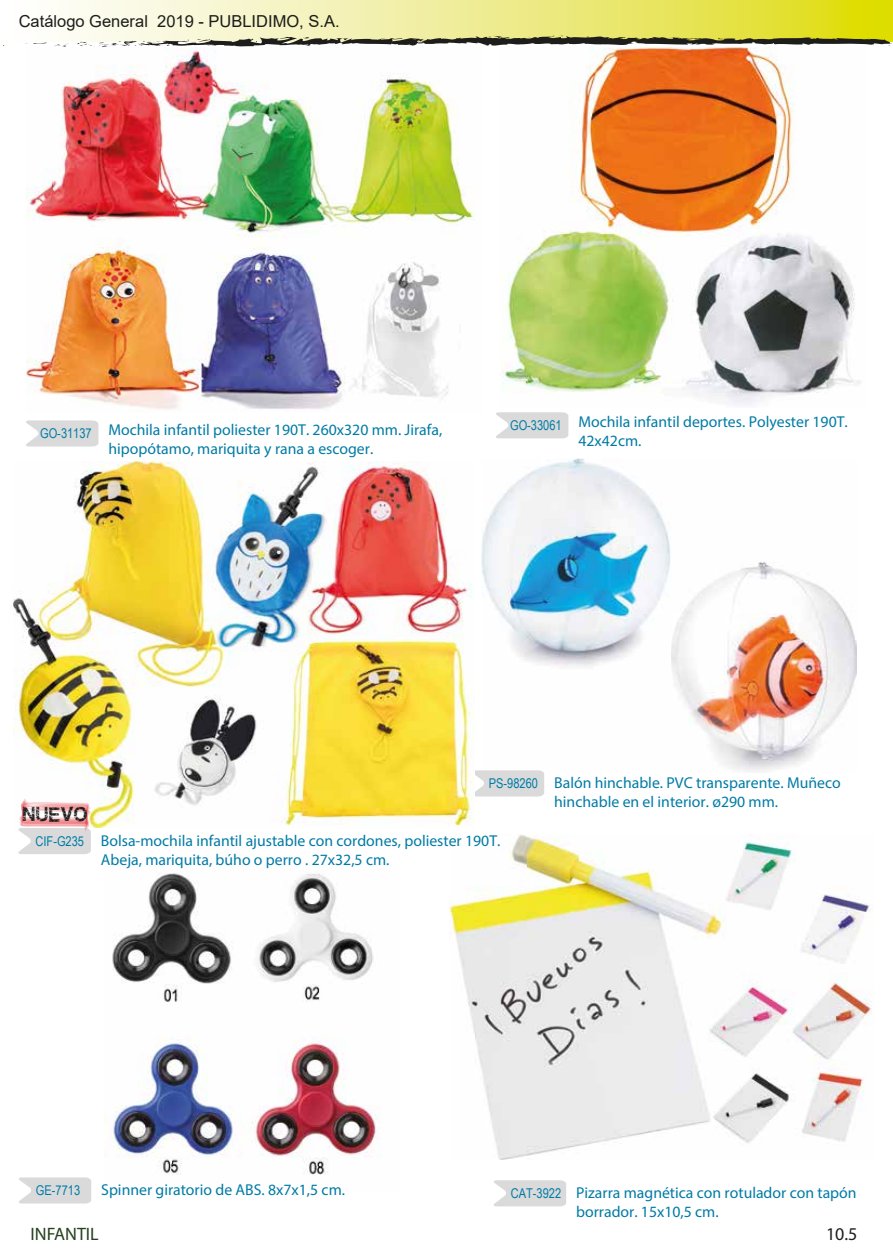
<style>
.page{position:relative;width:893px;height:1255px;background:#fff}
.page>*{position:absolute;margin:0;border:0;box-sizing:border-box;transform-origin:0 0}
.t1{font:18px "Myriad Pro";color:#24411d}
.t2{font:18px "Myriad Pro";color:#1d1d1b}
.t3{font:17.7px "Gastada";color:#1d1d1b}
.t4{font:16.5px "Arial";color:#1d1d1b}
.t5{font:15.75px/18.9px "Myriad Pro";color:#007ba5}
.t6{font:13.5px "Arial Narrow";color:#007ba5}
.s1{font-family:"Arial Narrow";font-size:13.5px}
</style>
<div class="page">
<img style="left:104px;top:873px;width:276px;height:302px">
<img style="left:481px;top:458px;width:375px;height:314px">
<svg style="left:26px;top:420px;width:72px;height:26px;background:#ddd"></svg>
<svg style="left:61px;top:0;width:832px;height:41px;background:#eeec8b"></svg>
<svg style="left:25px;top:42px;width:22px;height:2px"></svg>
<svg style="left:54px;top:44px;width:13px;height:3px"></svg>
<svg style="left:76px;top:36px;width:817px;height:11px"></svg>
<svg style="left:494px;top:1180px;width:72px;height:26px;background:#ddd"></svg>
<svg style="left:496px;top:412px;width:72px;height:26px;background:#ddd"></svg>
<svg style="left:19px;top:1177px;width:72px;height:26px;background:#ddd"></svg>
<svg style="left:474px;top:770px;width:70px;height:26px;background:#dddddc"></svg>
<img style="left:26px;top:47px;width:449px;height:363px">
<img style="left:501px;top:47px;width:360px;height:358px">
<img style="left:449px;top:834px;width:424px;height:325px">
<img style="left:13px;top:462px;width:461px;height:365px">
<svg style="left:17px;top:798px;width:74px;height:56px"></svg>
<p class="t4" style="left:19px;top:10px;width:322px">Catálogo General 2019 - PUBLIDIMO, S.A.</p>
<p class="t5" style="left:40px;top:420px;width:404px;text-align:center"><sub>GO-31137</sub> Mochila infantil poliester 190T. 260x320 mm. Jirafa, hipopótamo, mariquita y rana a escoger.</p>
<p class="t5" style="left:578px;top:412px;width:271px;text-indent:-68px"><sub>GO-33061</sub> Mochila infantil deportes. Polyester 190T.<br>42x42cm.</p>
<p class="t5" style="left:489px;top:773px;width:353px;text-align:center"><span class="s1">PS-98260</span> Balón hinchable. PVC transparente. Muñeco hinchable en el interior. ø290 mm.</p>
<p class="t5" style="left:101px;top:831px;width:401px;text-indent:-65px"><span class="s1">CIF-G235</span> Bolsa-mochila infantil ajustable con cordones, poliester 190T.<br>Abeja, mariquita, búho o perro . 27x32,5 cm.</p>
<p class="t3" style="left:22px;top:802px;width:66px">NUEVO</p>
<p class="t6" style="left:36px;top:1180px;width:46px">GE-7713</p>
<p class="t5" style="left:101px;top:1180px;width:245px">Spinner giratorio de ABS. 8x7x1,5 cm.</p>
<p class="t5" style="left:576px;top:1183px;width:282px;text-indent:-65px"><span class="s1">CAT-3922</span> Pizarra magnética con rotulador con tapón borrador. 15x10,5 cm.</p>
<p class="t1" style="left:31px;top:1223px;width:70px">INFANTIL</p>
<p class="t2" style="left:826px;top:1223px;width:33px">10.5</p>
</div>
